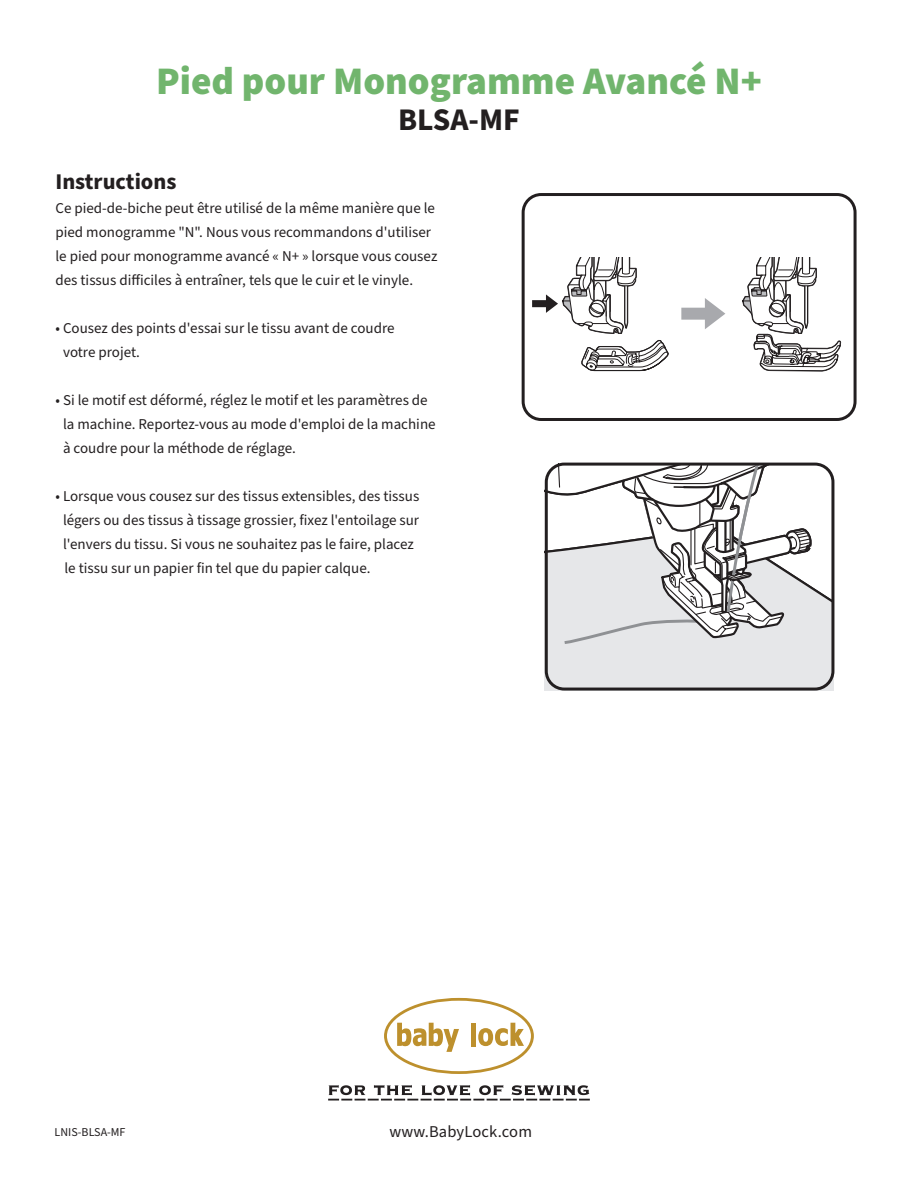
<style>
.page{position:relative;width:918px;height:1188px;background:#fff}
.page>*{position:absolute;margin:0;border:0;box-sizing:border-box;transform-origin:0 0}
.t1{font:900 39px "Source Sans Pro";color:#71b56d}
.t2{font:700 31.5px "Source Sans Pro";color:#231f20}
.t3{font:700 22.5px "Source Sans Pro";color:#231f20}
.t4{font:16.5px "Source Sans Pro";letter-spacing:.01em;color:#231f20}
.t5{font:15px/24px "Source Sans Pro";color:#231f20}
.t6{font:12px "Source Sans Pro";color:#231f20}
</style>
<div class="page">
<div style="left:545px;top:646px;width:288px;height:45px;background:#e6e7e9"></div>
<svg style="left:545px;top:464px;width:289px;height:182px"></svg>
<div style="left:522px;top:193px;width:335px;height:228px;border:3px solid #231f20;border-radius:18px"></div>
<div style="left:545px;top:463px;width:289px;height:228px;border:3px solid #231f20;border-radius:18px"></div>
<svg style="left:384px;top:998px;width:150px;height:76px"></svg>
<svg style="left:328px;top:1085px;width:262px;height:16px"></svg>
<svg style="left:532px;top:257px;width:137px;height:115px"></svg>
<svg style="left:742px;top:257px;width:99px;height:115px"></svg>
<svg style="left:681px;top:298px;width:44px;height:31px"></svg>
<p class="t1" style="left:156px;top:54px;width:607px">Pied pour Monogramme Avancé N+</p>
<p class="t2" style="left:398px;top:98px;width:123px">BLSA-MF</p>
<p class="t3" style="left:56px;top:166px;width:122px">Instructions</p>
<p class="t5" style="left:56px;top:197px;width:383px">Ce pied-de-biche peut être utilisé de la même manière que le pied monogramme "N". Nous vous recommandons d'utiliser le pied pour monogramme avancé « N+ » lorsque vous cousez des tissus difficiles à entraîner, tels que le cuir et le vinyle.</p>
<p class="t5" style="left:63px;top:317px;width:333px;text-indent:-8px">• Cousez des points d'essai sur le tissu avant de coudre votre projet.</p>
<p class="t5" style="left:63px;top:389px;width:374px;text-indent:-8px">• Si le motif est déformé, réglez le motif et les paramètres de la machine. Reportez-vous au mode d'emploi de la machine à coudre pour la méthode de réglage.</p>
<p class="t5" style="left:56px;top:485px;width:365px;text-align:center">• Lorsque vous cousez sur des tissus extensibles, des tissus légers ou des tissus à tissage grossier, fixez l'entoilage sur l'envers du tissu. Si vous ne souhaitez pas le faire, placez</p>
<p class="t5" style="left:64px;top:557px;width:308px">le tissu sur un papier fin tel que du papier calque.</p>
<p class="t6" style="left:55px;top:1124px;width:73px">LNIS-BLSA-MF</p>
<p class="t4" style="left:389px;top:1120px;width:144px">www.BabyLock.com</p>
</div>
